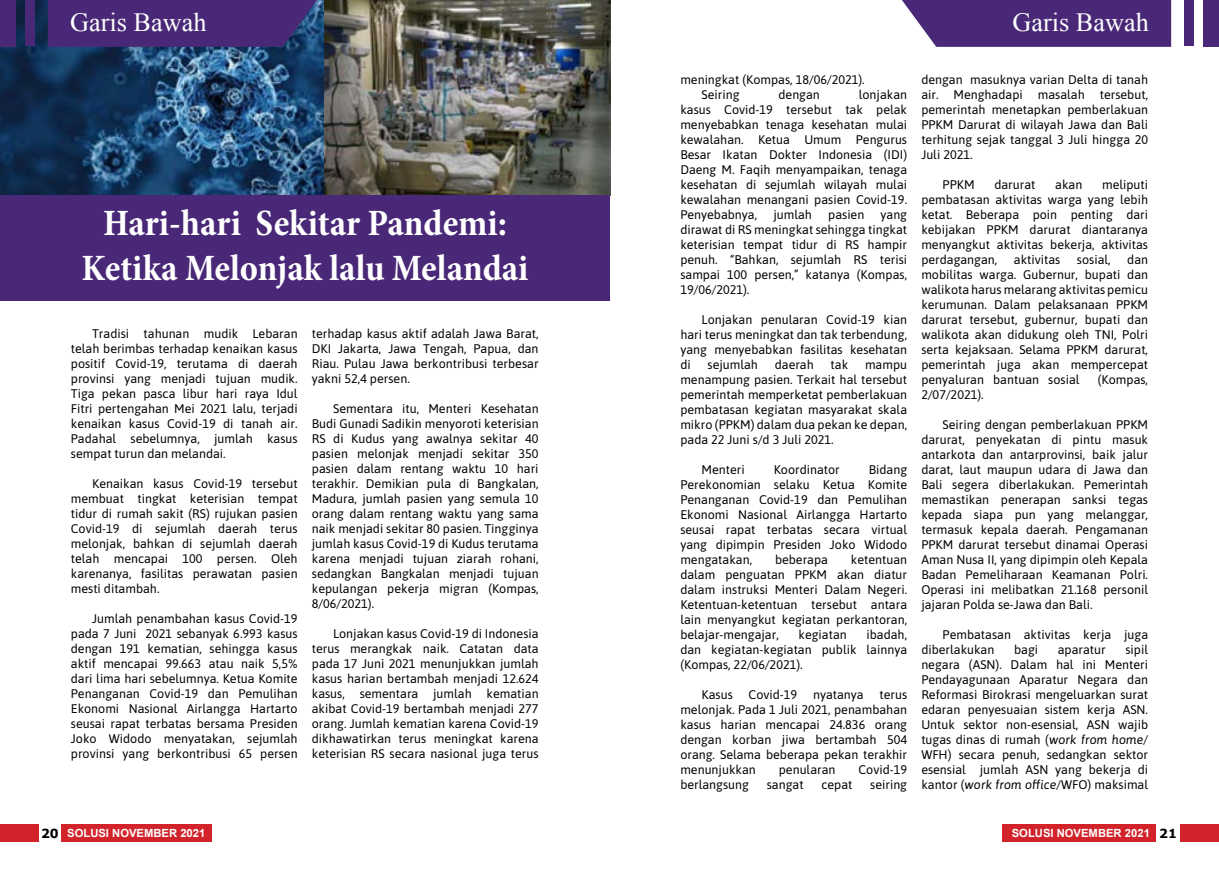
<style>
.page{position:relative;width:1219px;height:876px;background:#fff}
.page>*{position:absolute;margin:0;border:0;box-sizing:border-box;transform-origin:0 0}
.t1{font:700 condensed 37.5px/45px "Minion Pro";color:#fff;text-align:center}
.t2{font:26.25px "Times New Roman";color:#fff}
.t3{font:12.5px/15px "Asap";color:#000;text-align:justify}
.t4{font:700 11.25px "Arial";color:#fff}
.s1{font-style:italic}
.s2{font-family:"Verdana";font-size:12.5px;color:#000}
</style>
<div class="page">
<img style="left:0;top:0;width:325px;height:195px">
<img style="left:325px;top:0;width:285px;height:196px">
<div style="left:0;top:195px;width:609px;height:105px;background:#492977"></div>
<svg style="left:48px;top:0;width:269px;height:47px;background:#462b77"></svg>
<svg style="left:902px;top:0;width:269px;height:47px;background:#55377f"></svg>
<div style="left:25px;top:1px;width:10px;height:45px;background:#492977"></div>
<div style="left:1184px;top:1px;width:10px;height:45px;background:#492977"></div>
<div style="left:0;top:0;width:15px;height:47px;background:#492977"></div>
<div style="left:1204px;top:0;width:15px;height:47px;background:#492977"></div>
<div style="left:0;top:823px;width:39px;height:18px;background:#d2232a"></div>
<div style="left:61px;top:823px;width:151px;height:18px;background:#d2232a"></div>
<div style="left:1180px;top:824px;width:39px;height:17px;background:#d2232a"></div>
<div style="left:1002px;top:824px;width:154px;height:17px;background:#d2232a"></div>
<h2 class="t2" style="left:70px;top:4px;width:138px">Garis Bawah</h2>
<h2 class="t2" style="left:1012px;top:4px;width:138px">Garis Bawah</h2>
<h1 class="t1" style="left:82px;top:200px;width:448px">Hari-hari Sekitar Pandemi:<br>Ketika Melonjak lalu Melandai</h1>
<p class="t3" style="left:71px;top:325px;width:228px;text-indent:21px">Tradisi tahunan mudik Lebaran telah berimbas terhadap kenaikan kasus positif Covid-19, terutama di daerah provinsi yang menjadi tujuan mudik.<br>Tiga pekan pasca libur hari raya Idul Fitri pertengahan Mei 2021 lalu, terjadi kenaikan kasus Covid-19 di tanah air.<br>Padahal sebelumnya, jumlah kasus sempat turun dan melandai.</p>
<p class="t3" style="left:71px;top:475px;width:228px;text-indent:21px">Kenaikan kasus Covid-19 tersebut membuat tingkat keterisian tempat tidur di rumah sakit (RS) rujukan pasien Covid-19 di sejumlah daerah terus melonjak, bahkan di sejumlah daerah telah mencapai 100 persen. Oleh karenanya, fasilitas perawatan pasien mesti ditambah.</p>
<p class="t3" style="left:71px;top:610px;width:228px;text-indent:21px">Jumlah penambahan kasus Covid-19 pada 7 Juni 2021 sebanyak 6.993 kasus dengan 191 kematian, sehingga kasus aktif mencapai 99.663 atau naik 5,5% dari lima hari sebelumnya. Ketua Komite Penanganan Covid-19 dan Pemulihan Ekonomi Nasional Airlangga Hartarto seusai rapat terbatas bersama Presiden Joko Widodo menyatakan, sejumlah provinsi yang berkontribusi 65 persen</p>
<p class="t3" style="left:312px;top:325px;width:228px">terhadap kasus aktif adalah Jawa Barat, DKI Jakarta, Jawa Tengah, Papua, dan Riau. Pulau Jawa berkontribusi terbesar yakni 52,4 persen.</p>
<p class="t3" style="left:312px;top:400px;width:228px;text-indent:21px">Sementara itu, Menteri Kesehatan Budi Gunadi Sadikin menyoroti keterisian RS di Kudus yang awalnya sekitar 40 pasien melonjak menjadi sekitar 350 pasien dalam rentang waktu 10 hari terakhir. Demikian pula di Bangkalan, Madura, jumlah pasien yang semula 10 orang dalam rentang waktu yang sama naik menjadi sekitar 80 pasien. Tingginya jumlah kasus Covid-19 di Kudus terutama karena menjadi tujuan ziarah rohani, sedangkan Bangkalan menjadi tujuan kepulangan pekerja migran (Kompas, 8/06/2021).</p>
<p class="t3" style="left:312px;top:625px;width:228px;text-indent:21px">Lonjakan kasus Covid-19 di Indonesia terus merangkak naik. Catatan data pada 17 Juni 2021 menunjukkan jumlah kasus harian bertambah menjadi 12.624 kasus, sementara jumlah kematian akibat Covid-19 bertambah menjadi 277 orang. Jumlah kematian karena Covid-19 dikhawatirkan terus meningkat karena keterisian RS secara nasional juga terus</p>
<p class="t3" style="left:702px;top:71px;width:165px;text-indent:-21px">meningkat (Kompas, 18/06/2021).<br>Seiring</p>
<p class="t3" style="left:680px;top:86px;width:228px;text-indent:178px">lonjakan kasus Covid-19 tersebut tak pelak menyebabkan tenaga kesehatan mulai kewalahan. Ketua Umum Pengurus Besar Ikatan Dokter Indonesia (IDI)<br>Daeng M. Faqih menyampaikan, tenaga kesehatan di sejumlah wilayah mulai kewalahan menangani pasien Covid-19.<br>Penyebabnya,</p>
<p class="t3" style="left:778px;top:86px;width:43px">dengan</p>
<p class="t3" style="left:773px;top:206px;width:40px">jumlah</p>
<p class="t3" style="left:828px;top:206px;width:38px">pasien</p>
<p class="t3" style="left:680px;top:206px;width:228px;text-indent:200px">yang dirawat di RS meningkat sehingga tingkat keterisian tempat tidur di RS hampir penuh. “Bahkan, sejumlah RS terisi sampai 100 persen,” katanya (Kompas, 19/06/2021).</p>
<p class="t3" style="left:680px;top:311px;width:228px;text-indent:21px">Lonjakan penularan Covid-19 kian hari terus meningkat dan tak terbendung, yang menyebabkan fasilitas kesehatan di</p>
<p class="t3" style="left:707px;top:356px;width:52px">sejumlah</p>
<p class="t3" style="left:775px;top:356px;width:41px">daerah</p>
<p class="t3" style="left:831px;top:356px;width:19px">tak</p>
<p class="t3" style="left:680px;top:356px;width:228px;text-indent:185px">mampu menampung pasien. Terkait hal tersebut pemerintah memperketat pemberlakuan pembatasan kegiatan masyarakat skala mikro (PPKM) dalam dua pekan ke depan, pada 22 Juni s/d 3 Juli 2021.</p>
<p class="t3" style="left:702px;top:461px;width:45px">Menteri</p>
<p class="t3" style="left:774px;top:461px;width:68px">Koordinator</p>
<p class="t3" style="left:680px;top:461px;width:228px;text-indent:188px">Bidang Perekonomian selaku Ketua Komite Penanganan Covid-19 dan Pemulihan Ekonomi Nasional Airlangga Hartarto seusai rapat terbatas secara virtual yang dipimpin Presiden Joko Widodo mengatakan,</p>
<p class="t3" style="left:680px;top:551px;width:228px;text-indent:171px">ketentuan dalam penguatan PPKM akan diatur dalam instruksi Menteri Dalam Negeri.<br>Ketentuan-ketentuan tersebut antara lain menyangkut kegiatan perkantoran, belajar-mengajar,</p>
<p class="t3" style="left:775px;top:551px;width:55px">beberapa</p>
<p class="t3" style="left:680px;top:626px;width:228px;text-indent:186px">ibadah, dan kegiatan-kegiatan publik lainnya (Kompas, 22/06/2021).</p>
<p class="t3" style="left:702px;top:686px;width:33px">Kasus</p>
<p class="t3" style="left:749px;top:686px;width:50px">Covid-19</p>
<p class="t3" style="left:813px;top:686px;width:52px">nyatanya</p>
<p class="t3" style="left:798px;top:626px;width:50px">kegiatan</p>
<p class="t3" style="left:680px;top:686px;width:228px;text-indent:199px">terus melonjak. Pada 1 Juli 2021, penambahan kasus harian mencapai 24.836 orang dengan korban jiwa bertambah 504 orang. Selama beberapa pekan terakhir menunjukkan</p>
<p class="t3" style="left:779px;top:761px;width:58px">penularan</p>
<p class="t3" style="left:858px;top:761px;width:50px">Covid-19</p>
<p class="t3" style="left:680px;top:776px;width:70px">berlangsung</p>
<p class="t3" style="left:767px;top:776px;width:38px">sangat</p>
<p class="t3" style="left:821px;top:776px;width:33px">cepat</p>
<p class="t3" style="left:870px;top:776px;width:38px">seiring</p>
<p class="t3" style="left:921px;top:71px;width:228px">dengan masuknya varian Delta di tanah air. Menghadapi masalah tersebut, pemerintah menetapkan pemberlakuan PPKM Darurat di wilayah Jawa dan Bali terhitung sejak tanggal 3 Juli hingga 20<br>Juli 2021.</p>
<p class="t3" style="left:943px;top:176px;width:33px">PPKM</p>
<p class="t3" style="left:994px;top:176px;width:43px">darurat</p>
<p class="t3" style="left:1055px;top:176px;width:29px">akan</p>
<p class="t3" style="left:921px;top:176px;width:228px;text-indent:181px">meliputi pembatasan aktivitas warga yang lebih ketat. Beberapa poin penting dari kebijakan PPKM darurat diantaranya menyangkut aktivitas bekerja, aktivitas perdagangan,</p>
<p class="t3" style="left:921px;top:251px;width:228px;text-indent:206px">dan mobilitas warga. Gubernur, bupati dan walikota harus melarang aktivitas pemicu kerumunan. Dalam pelaksanaan PPKM darurat tersebut, gubernur, bupati dan walikota akan didukung oleh TNI, Polri serta kejaksaan. Selama PPKM darurat, pemerintah juga akan mempercepat penyaluran bantuan sosial</p>
<p class="t3" style="left:1014px;top:251px;width:48px">aktivitas</p>
<p class="t3" style="left:1077px;top:251px;width:35px">sosial,</p>
<p class="t3" style="left:1098px;top:371px;width:52px">(Kompas,</p>
<p class="t3" style="left:921px;top:386px;width:64px">2/07/2021).</p>
<p class="t3" style="left:921px;top:416px;width:228px;text-indent:21px">Seiring dengan pemberlakuan PPKM darurat, penyekatan di pintu masuk antarkota dan antarprovinsi, baik jalur darat, laut maupun udara di Jawa dan Bali segera diberlakukan. Pemerintah memastikan penerapan sanksi tegas kepada siapa pun yang melanggar, termasuk kepala daerah. Pengamanan PPKM darurat tersebut dinamai Operasi Aman Nusa II, yang dipimpin oleh Kepala Badan Pemeliharaan Keamanan Polri.<br>Operasi ini melibatkan 21.168 personil jajaran Polda se-Jawa dan Bali.</p>
<p class="t3" style="left:921px;top:626px;width:228px;text-indent:21px">Pembatasan aktivitas kerja juga diberlakukan</p>
<p class="t3" style="left:921px;top:641px;width:228px;text-indent:204px">sipil negara (ASN). Dalam hal ini Menteri Pendayagunaan Aparatur Negara dan Reformasi Birokrasi mengeluarkan surat edaran penyesuaian sistem kerja ASN.<br>Untuk sektor non-esensial, ASN wajib tugas dinas di rumah (<span class="s1">work from home</span>/ WFH) secara penuh, sedangkan sektor esensial jumlah ASN yang bekerja di kantor (<span class="s1">work from office</span>/WFO) maksimal</p>
<p class="t3" style="left:1014px;top:641px;width:26px">bagi</p>
<p class="t3" style="left:1058px;top:641px;width:49px">aparatur</p>
<p class="t4" style="left:41px;top:825px;width:166px"><span class="s2">20</span> SOLUSI NOVEMBER 2021</p>
<p class="t4" style="left:1012px;top:825px;width:167px">SOLUSI NOVEMBER 2021 <span class="s2">21</span></p>
</div>
